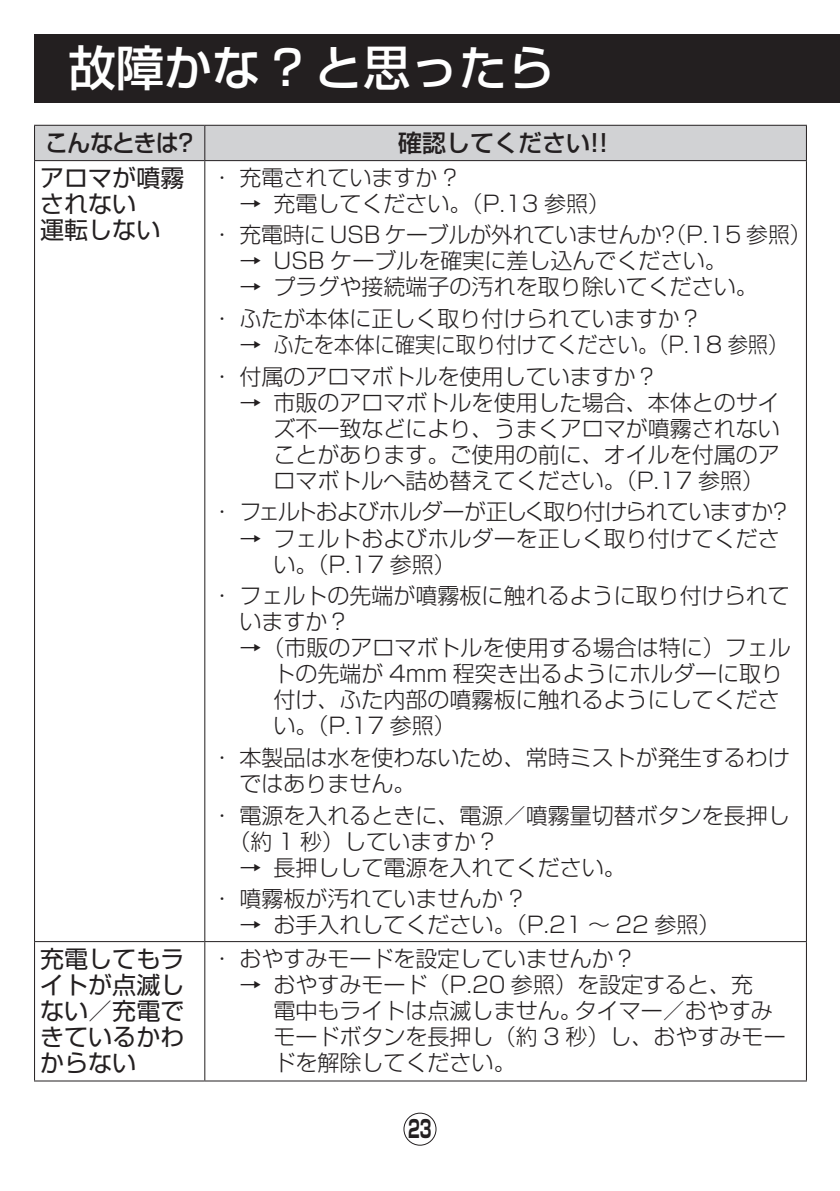
<style>
.page{position:relative;width:840px;height:1191px;background:#fff}
.page>*{position:absolute;margin:0;border:0;box-sizing:border-box;transform-origin:0 0}
.t1{font:500 48px "Shin Go Pro";color:#fff}
.t2{font:24px/26px "Shin Go Pro";color:#231f20}
.t3{font:500 24px "Shin Go Pro";color:#231f20}
.t4{font:700 24px "Shin Go Pro";color:#231f20;scale:.6 1}
.t5{font:300 22px/26px "Shin Go Pro";color:#231f20}
.t6{font:300 22px "Shin Go Pro";letter-spacing:-.055em;color:#231f20}
</style>
<div class="page">
<div style="left:403px;top:1112px;width:33px;height:33px;border:1px solid #231f20;border-radius:50%"></div>
<div style="left:34px;top:34px;width:805px;height:68px;background:#231f20"></div>
<div style="left:35px;top:126px;width:770px;height:34px;background:#d1d2d4"></div>
<hr style="left:34px;top:125px;width:171px;height:1px;background:#231f20">
<hr style="left:34px;top:126px;width:1px;height:34px;background:#231f20">
<hr style="left:205px;top:125px;width:601px;height:1px;background:#231f20">
<hr style="left:204px;top:126px;width:1px;height:34px;background:#231f20">
<hr style="left:805px;top:126px;width:1px;height:34px;background:#231f20">
<hr style="left:34px;top:160px;width:171px;height:1px;background:#231f20">
<hr style="left:34px;top:161px;width:1px;height:780px;background:#231f20">
<hr style="left:205px;top:160px;width:601px;height:1px;background:#231f20">
<hr style="left:204px;top:161px;width:1px;height:780px;background:#231f20">
<hr style="left:805px;top:161px;width:1px;height:780px;background:#231f20">
<hr style="left:34px;top:941px;width:171px;height:1px;background:#231f20">
<hr style="left:34px;top:942px;width:1px;height:138px;background:#231f20">
<hr style="left:205px;top:941px;width:601px;height:1px;background:#231f20">
<hr style="left:204px;top:942px;width:1px;height:138px;background:#231f20">
<hr style="left:805px;top:942px;width:1px;height:138px;background:#231f20">
<hr style="left:34px;top:1080px;width:171px;height:1px;background:#231f20">
<hr style="left:205px;top:1080px;width:601px;height:1px;background:#231f20">
<h1 class="t1" style="left:68px;top:29px;width:488px">故障かな ? と思ったら</h1>
<p class="t3" style="left:45px;top:123px;width:149px">こんなときは?</p>
<p class="t3" style="left:398px;top:123px;width:211px">確認してください!!</p>
<p class="t2" style="left:40px;top:162px;width:145px">アロマが噴霧されない<br>運転しない</p>
<p class="t5" style="left:211px;top:162px;width:247px">・充電されていますか ?</p>
<p class="t5" style="left:211px;top:185px;width:601px;line-height:31.6px;text-indent:28px">→ 充電してください。（P.13 参照）<br>・充電時に USB ケーブルが外れていませんか？（P.15 参照）</p>
<p class="t5" style="left:239px;top:245px;width:488px">→ USB ケーブルを確実に差し込んでください。</p>
<p class="t5" style="left:211px;top:268px;width:548px;line-height:31.6px;text-indent:28px">→ プラグや接続端子の汚れを取り除いてください。・ふたが本体に正しく取り付けられていますか？</p>
<p class="t5" style="left:211px;top:326px;width:578px;line-height:31.6px;text-indent:28px">→ ふたを本体に確実に取り付けてください。（P.18 参照）・付属のアロマボトルを使用していますか？</p>
<p class="t5" style="left:273px;top:387px;width:507px;text-align:justify;text-indent:-34px">→ 市販のアロマボトルを使用した場合、本体とのサイズ不一致などにより、うまくアロマが噴霧されないことがあります。ご使用の前に、オイルを付属のアロマボトルへ詰め替えてください。（P.17 参照）</p>
<p class="t6" style="left:211px;top:494px;width:581px">・フェルトおよびホルダーが正しく取り付けられていますか？</p>
<p class="t5" style="left:273px;top:522px;width:507px;text-indent:-34px">→ フェルトおよびホルダーを正しく取り付けてください。（P.17 参照）</p>
<p class="t5" style="left:239px;top:580px;width:552px;text-indent:-28px">・フェルトの先端が噴霧板に触れるように取り付けられていますか？</p>
<p class="t5" style="left:273px;top:632px;width:518px;text-indent:-34px">→（市販のアロマボトルを使用する場合は特に）フェルトの先端が 4mm 程突き出るようにホルダーに取り付け、ふた内部の噴霧板に触れるようにしてください。（P.17 参照）</p>
<p class="t5" style="left:239px;top:742px;width:552px;text-indent:-28px">・本製品は水を使わないため、常時ミストが発生するわけではありません。</p>
<p class="t5" style="left:228px;top:799px;width:563px;text-indent:-17px">・電源を入れるときに、電源／噴霧量切替ボタンを長押し（約 1 秒）していますか？</p>
<p class="t5" style="left:211px;top:849px;width:416px;line-height:31.6px;text-indent:28px">→ 長押しして電源を入れてください。・噴霧板が汚れていませんか ?</p>
<p class="t5" style="left:239px;top:909px;width:482px">→ お手入れしてください。（P.21 ～ 22 参照）</p>
<p class="t2" style="left:40px;top:943px;width:145px;text-align:justify">充電してもライトが点滅しない／充電できているかわからない</p>
<p class="t5" style="left:211px;top:942px;width:426px">・おやすみモードを設定していませんか？</p>
<p class="t5" style="left:273px;top:968px;width:513px;text-indent:-34px">→ おやすみモード（P.20 参照）を設定すると、充<br>電中もライトは点滅しません。タイマー／おやすみモードボタンを長押し（約 3 秒）し、おやすみモードを解除してください。</p>
<p class="t4" style="left:408px;top:1110px;width:41px">23</p>
</div>
